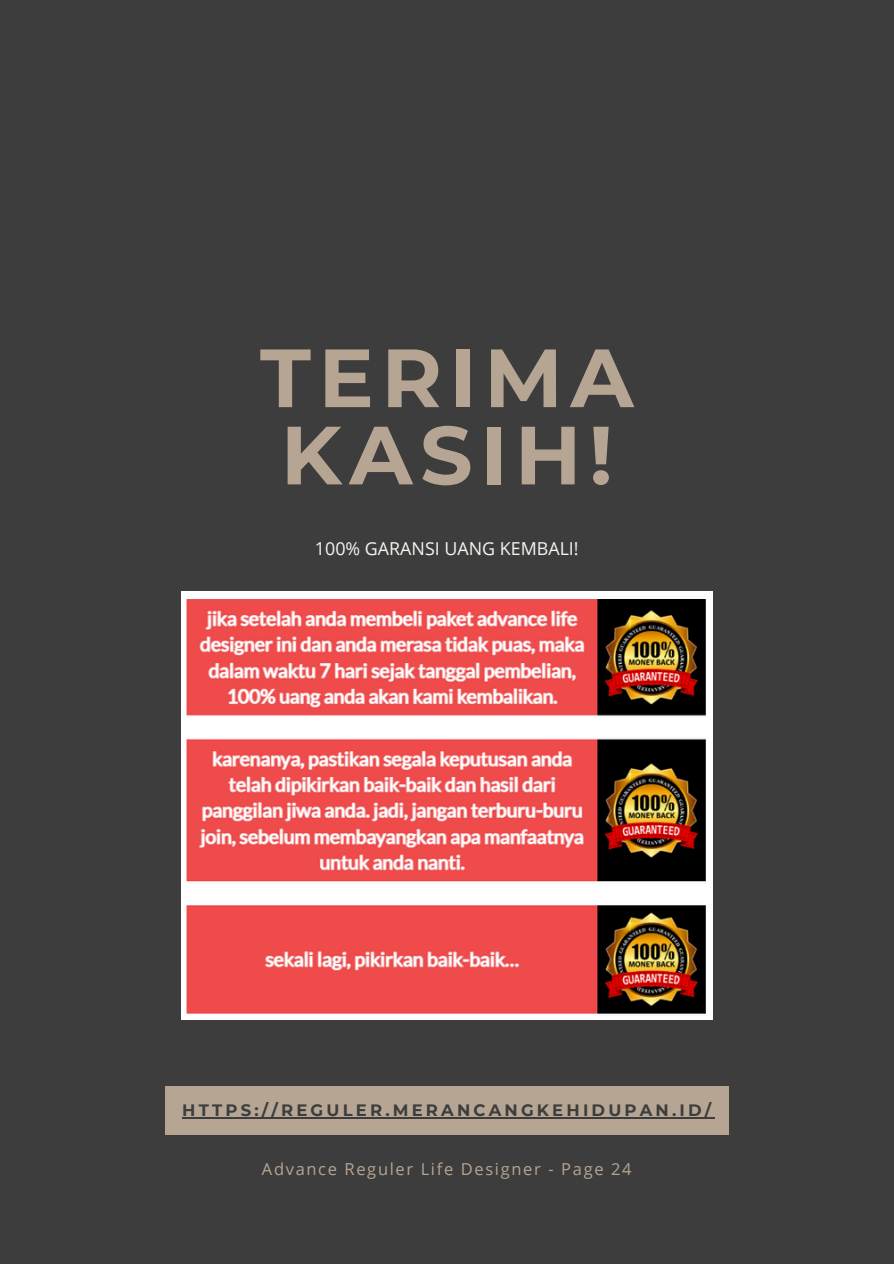
<style>
.page{position:relative;width:894px;height:1264px;background:#fff}
.page>*{position:absolute;margin:0;border:0;box-sizing:border-box;transform-origin:0 0}
.t1{font:700 82.35px/77.2px "Montserrat";letter-spacing:.09em;color:#b6a593}
.t2{font:17.85px "Open Sans";color:#f6f4ef}
.t3{font:700 16.5px "Montserrat";letter-spacing:.19em;color:#3d3d3d}
.t4{font:16.5px "Open Sans";letter-spacing:.1em;color:#b6a593}
</style>
<div class="page">
<div style="left:0;top:0;width:893px;height:1263px;background:#3d3d3d"></div>
<div style="left:165px;top:1086px;width:563px;height:48px;background:#b6a593"></div>
<hr style="left:182px;top:1117px;width:532px;height:1px;background:#3d3d3d">
<img style="left:182px;top:592px;width:530px;height:427px">
<h3 class="t1" style="left:260px;top:339px;width:375px">TERIMA<br>KASIH!</h3>
<p class="t2" style="left:315px;top:536px;width:265px">100% GARANSI UANG KEMBALI!</p>
<h1 class="t3" style="left:182px;top:1100px;width:530px">HTTPS://REGULER.MERANCANGKEHIDUPAN.ID/</h1>
<h2 class="t4" style="left:262px;top:1157px;width:371px">Advance Reguler Life Designer - Page 24</h2>
</div>
